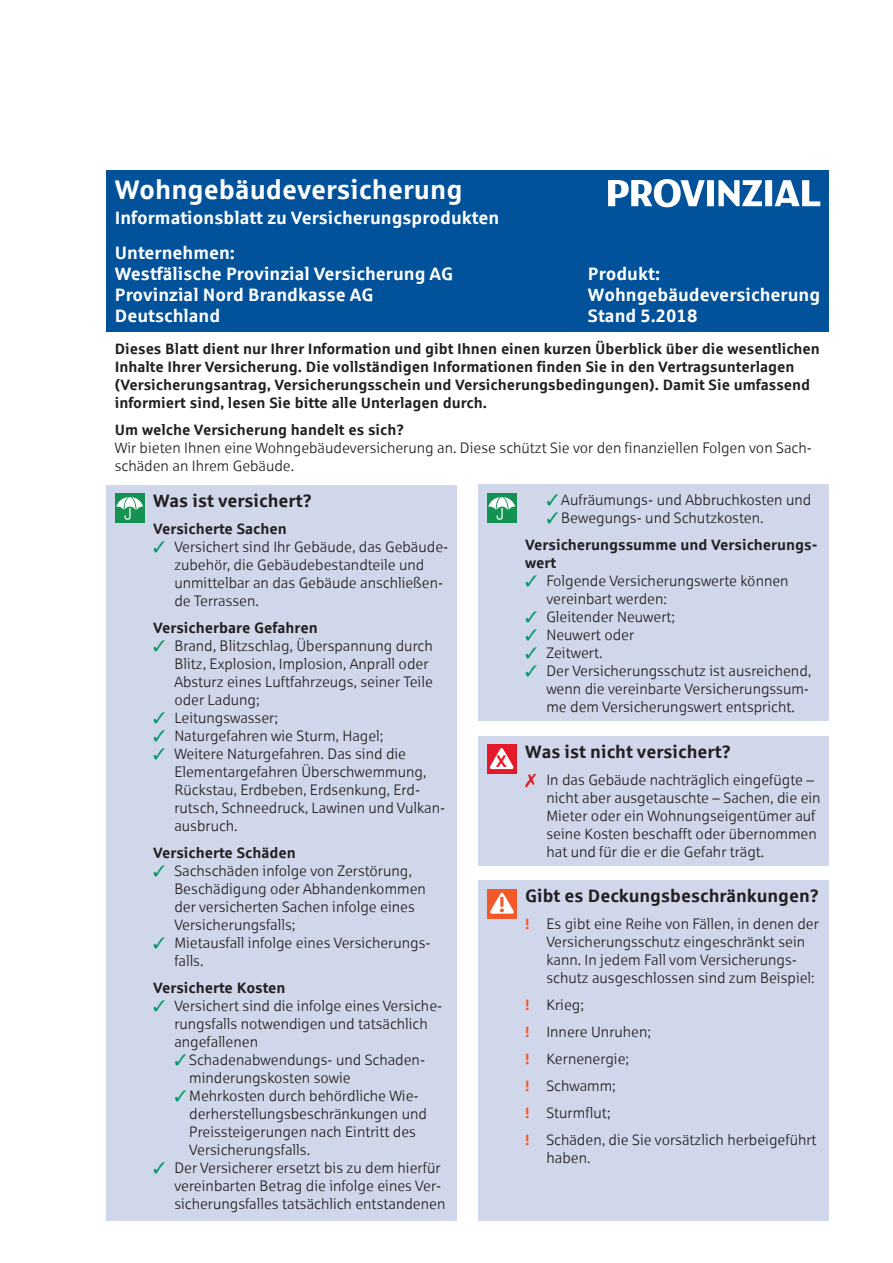
<style>
.page{position:relative;width:893px;height:1263px;background:#fff}
.page>*{position:absolute;margin:0;border:0;box-sizing:border-box;transform-origin:0 0}
.t1{font:700 27px "Sparkasse Rg";color:#fff}
.t2{font:700 22.05px "Sparkasse Rg";color:#f15929}
.t3{font:700 18px/21px "Sparkasse Rg";color:#fff}
.t4{font:700 18px "Sparkasse Rg";color:#231f20}
.t5{font:700 16.8px "Sparkasse Rg";color:#e21a2b}
.t6{font:15px/18px "Sparkasse Lt";color:#231f20}
.t7{font:700 15px/18px "Sparkasse Rg";color:#231f20}
.s1{font-style:inherit}
.s2{font-family:"Sparkasse Rg";font-weight:700;color:#f15929}
</style>
<div class="page">
<div style="left:106px;top:170px;width:723px;height:162px;background:#01529a"></div>
<div style="left:106px;top:485px;width:351px;height:735px;background:#d0d7ea"></div>
<div style="left:478px;top:485px;width:351px;height:236px;background:#d0d7ea"></div>
<div style="left:478px;top:736px;width:351px;height:129px;background:#d0d7ea"></div>
<div style="left:478px;top:880px;width:351px;height:340px;background:#d0d7ea"></div>
<div style="left:115px;top:493px;width:30px;height:30px;background:#149252"></div>
<svg style="left:116px;top:497px;width:27px;height:23px"></svg>
<div style="left:487px;top:493px;width:30px;height:30px;background:#149252"></div>
<svg style="left:488px;top:497px;width:27px;height:23px"></svg>
<div style="left:487px;top:744px;width:30px;height:30px;background:#e21a2b"></div>
<svg style="left:490px;top:748px;width:23px;height:21px"></svg>
<div style="left:487px;top:889px;width:30px;height:29px;background:#f15929"></div>
<svg style="left:490px;top:893px;width:24px;height:21px"></svg>
<svg style="left:608px;top:179px;width:212px;height:28px"></svg>
<h1 class="t1" style="left:115px;top:172px;width:349px">Wohngebäudeversicherung</h1>
<p class="t3" style="left:115px;top:200px;width:386px;line-height:35px">Informationsblatt zu Versicherungsprodukten<br>Unternehmen:</p>
<p class="t3" style="left:115px;top:262px;width:340px">Westfälische Provinzial Versicherung AG<br>Provinzial Nord Brandkasse AG<br>Deutschland</p>
<p class="t3" style="left:588px;top:263px;width:234px">Produkt:<br>Wohngebäudeversicherung<br>Stand 5.201<span class="s1">8</span></p>
<p class="t7" style="left:115px;top:339px;width:707px">Dieses Blatt dient nur Ihrer Information und gibt Ihnen einen kurzen Überblick über die wesentlichen Inhalte Ihrer Versicherung. Die vollständigen Informationen finden Sie in den Vertragsunterlagen (Versicherungsantrag, Versicherungsschein und Versicherungsbedingungen). Damit Sie umfassend informiert sind, lesen Sie bitte alle Unterlagen durch.</p>
<p class="t7" style="left:115px;top:420px;width:291px">Um welche Versicherung handelt es sich?</p>
<p class="t6" style="left:115px;top:438px;width:698px">Wir bieten Ihnen eine Wohngebäudeversicherung an. Diese schützt Sie vor den finanziellen Folgen von Sach&shy;schäden an Ihrem Gebäude.</p>
<p class="t4" style="left:153px;top:489px;width:161px">Was ist versichert?</p>
<p class="t7" style="left:153px;top:519px;width:135px">Versicherte Sachen</p>
<p class="t6" style="left:174px;top:537px;width:275px">Versichert sind Ihr Gebäude, das Gebäude&shy;zubehör, die Gebäudebestandteile und unmittelbar an das Gebäude anschließen&shy;de Terrassen.</p>
<p class="t7" style="left:153px;top:618px;width:166px">Versicherbare Gefahren</p>
<p class="t6" style="left:174px;top:636px;width:272px">Brand, Blitzschlag, Überspannung durch<br>Blitz, Explosion, Implosion, Anprall oder<br>Absturz eines Luftfahrzeugs, seiner Teile oder Ladung;<br>Leitungswasser;<br>Naturgefahren wie Sturm, Hagel;<br>Weitere Naturgefahren. Das sind die<br>Elementargefahren Überschwemmung,<br>Rückstau, Erdbeben, Erdsenkung, Erd&shy;rutsch, Schneedruck, Lawinen und Vulkan&shy;ausbruch.</p>
<p class="t7" style="left:153px;top:843px;width:144px">Versicherte Schäden</p>
<p class="t6" style="left:174px;top:861px;width:258px">Sachschäden infolge von Zerstörung,<br>Beschädigung oder Abhandenkommen der versicherten Sachen infolge eines<br>Versicherungsfalls;<br>Mietausfall infolge eines Versicherungs&shy;falls.</p>
<p class="t7" style="left:153px;top:978px;width:134px">Versicherte Kosten</p>
<p class="t6" style="left:174px;top:996px;width:269px">Versichert sind die infolge eines Versiche&shy;rungsfalls notwendigen und tatsächlich angefallenen</p>
<p class="t6" style="left:189px;top:1050px;width:237px">Schadenabwendungs- und Schaden-</p>
<p class="t6" style="left:189px;top:1068px;width:163px">minderungskosten sowie</p>
<p class="t6" style="left:189px;top:1086px;width:231px">Mehrkosten durch behördliche Wie-</p>
<p class="t6" style="left:189px;top:1104px;width:239px">derherstellungsbeschränkungen und</p>
<p class="t6" style="left:189px;top:1122px;width:228px">Preissteigerungen nach Eintritt des</p>
<p class="t6" style="left:189px;top:1140px;width:122px">Versicherungsfalls.</p>
<p class="t6" style="left:174px;top:1158px;width:268px">Der Versicherer ersetzt bis zu dem hierfür</p>
<p class="t6" style="left:174px;top:1176px;width:268px">vereinbarten Betrag die infolge eines Ver-</p>
<p class="t6" style="left:174px;top:1194px;width:273px">sicherungsfalles tatsächlich entstandenen</p>
<p class="t6" style="left:561px;top:491px;width:251px">Aufräumungs- und Abbruchkosten und<br>Bewegungs- und Schutzkosten.</p>
<p class="t7" style="left:525px;top:536px;width:294px">Versicherungssumme und Versicherungs&shy;wert</p>
<p class="t6" style="left:546px;top:572px;width:266px">Folgende Versicherungswerte können vereinbart werden:<br>Gleitender Neuwert;<br>Neuwert oder<br>Zeitwert.<br>Der Versicherungsschutz ist ausreichend, wenn die vereinbarte Versicherungssum&shy;me dem Versicherungswert entspricht.</p>
<p class="t4" style="left:525px;top:740px;width:207px">Was ist nicht versichert?</p>
<p class="t6" style="left:546px;top:770px;width:276px">In das Gebäude nachträglich eingefügte – nicht aber ausgetauschte – Sachen, die ein Mieter oder ein Wohnungseigentümer auf seine Kosten beschafft oder übernommen hat und für die er die Gefahr trägt.</p>
<p class="t4" style="left:525px;top:884px;width:296px">Gibt es Deckungsbeschränkungen?</p>
<p class="t6" style="left:546px;top:915px;width:274px;text-indent:-21px"><span class="s2">!</span> Es gibt eine Reihe von Fällen, in denen der Versicherungsschutz eingeschränkt sein kann. In jedem Fall vom Versicherungs&shy;schutz ausgeschlossen sind zum Beispiel:</p>
<p class="t6" style="left:525px;top:991px;width:293px;line-height:27px"><span class="s2">!</span> Krieg;<br><span class="s2">!</span> Innere Unruhen;<br><span class="s2">!</span> Kernenergie;<br><span class="s2">!</span> Schwamm;<br><span class="s2">!</span> Sturmflut;<br><span class="s2">!</span> Schäden, die Sie vorsätzlich herbeigeführt</p>
<p class="t6" style="left:546px;top:1149px;width:46px">haben.</p>
<p class="t5" style="left:496px;top:750px;width:13px">X</p>
<h2 class="t2" style="left:499px;top:890px;width:8px">!</h2>
</div>
